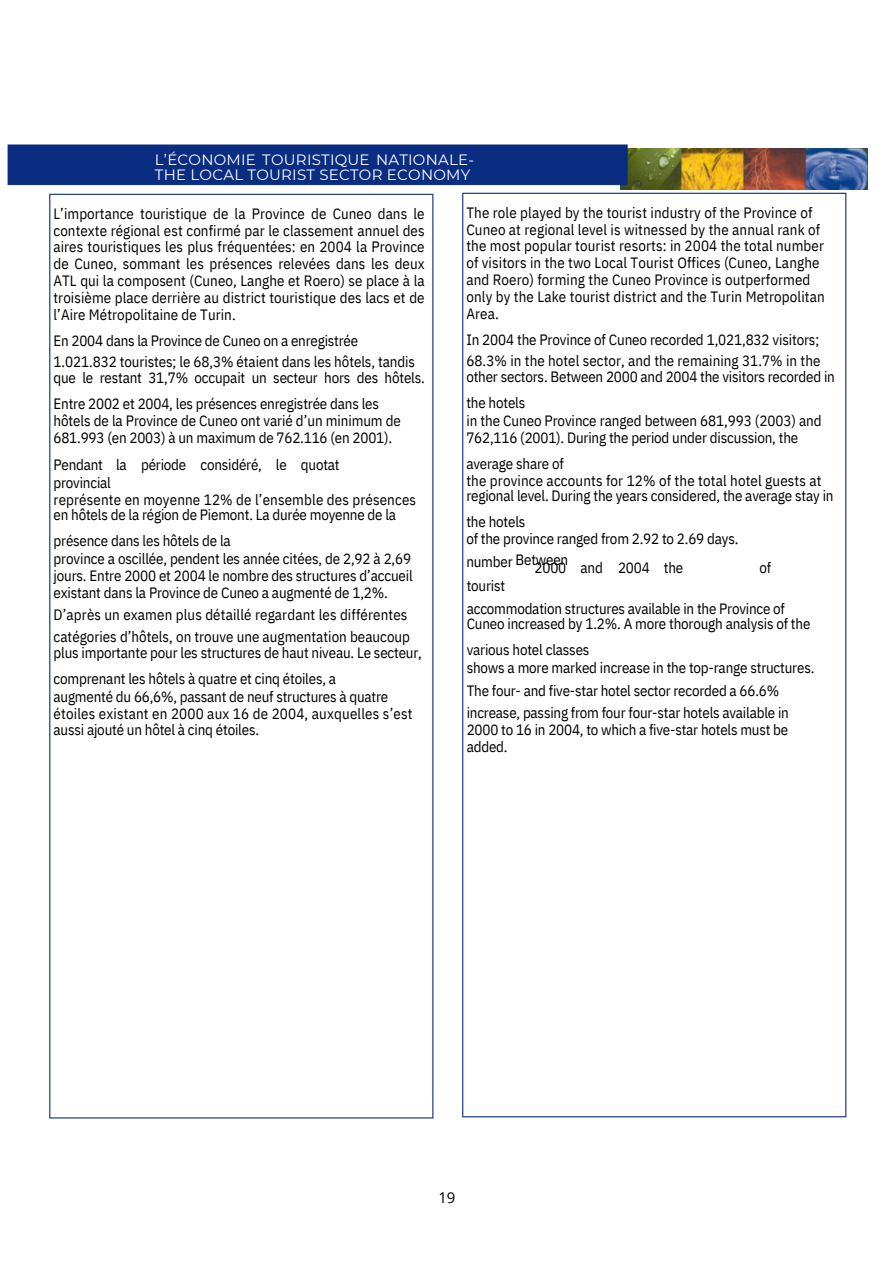
<style>
.page{position:relative;width:893px;height:1264px;background:#fff}
.page>*{position:absolute;margin:0;border:0;box-sizing:border-box;transform-origin:0 0}
.t1{font:15px/25.8px "IBM Plex Sans Cond";letter-spacing:-.01em;color:#000}
.t2{font:15px/16.8px "IBM Plex Sans Cond";letter-spacing:.01em;color:#000}
.t3{font:15px/14.7px "Montserrat";letter-spacing:.015em;color:#fff}
.t4{font:15px "Open Sans";color:#000}
</style>
<div class="page">
<img style="left:853px;top:149px;width:14px;height:40px">
<img style="left:7px;top:144px;width:846px;height:975px">
<p class="t3" style="left:155px;top:153px;width:321px">L’ÉCONOMIE TOURISTIQUE NATIONALE-<br>THE LOCAL TOURIST SECTOR ECONOMY</p>
<p class="t1" style="left:53px;top:205px;width:372px;line-height:16.8px;text-align:justify">L’importance touristique de la Province de Cuneo dans le contexte régional est confirmé par le classement annuel des aires touristiques les plus fréquentées: en 2004 la Province de Cuneo, sommant les présences relevées dans les deux ATL qui la composent (Cuneo, Langhe et Roero) se place à la troisième place derrière au district touristique des lacs et de l’Aire Métropolitaine de Turin.</p>
<p class="t1" style="left:53px;top:327px;width:306px">En 2004 dans la Province de Cuneo on a enregistrée</p>
<p class="t1" style="left:53px;top:349px;width:363px">1.021.832 touristes; le 68,3% étaient dans les hôtels, tandis</p>
<p class="t1" style="left:53px;top:364px;width:373px">que le restant 31,7% occupait un secteur hors des hôtels.<br>Entre 2002 et 2004, les présences enregistrée dans les</p>
<p class="t1" style="left:53px;top:407px;width:349px">hôtels de la Province de Cuneo ont varié d’un minimum de</p>
<p class="t1" style="left:53px;top:424px;width:340px">681.993 (en 2003) à un maximum de 762.116 (en 2001).</p>
<p class="t1" style="left:53px;top:451px;width:51px">Pendant</p>
<p class="t1" style="left:116px;top:451px;width:12px">la</p>
<p class="t1" style="left:141px;top:451px;width:47px">période</p>
<p class="t1" style="left:200px;top:451px;width:63px">considéré,</p>
<p class="t1" style="left:276px;top:451px;width:12px">le</p>
<p class="t1" style="left:301px;top:451px;width:40px">quotat</p>
<p class="t1" style="left:54px;top:469px;width:59px">provincial</p>
<p class="t2" style="left:54px;top:490px;width:364px">représente en moyenne 12% de l’ensemble des présences</p>
<p class="t1" style="left:54px;top:502px;width:344px">en hôtels de la région de Piemont. La durée moyenne de la présence dans les hôtels de la</p>
<p class="t1" style="left:54px;top:546px;width:359px">province a oscillée, pendent les année citées, de 2,92 à 2,69</p>
<p class="t1" style="left:54px;top:562px;width:360px">jours. Entre 2000 et 2004 le nombre des structures d’accueil</p>
<p class="t1" style="left:54px;top:579px;width:336px">existant dans la Province de Cuneo a augmenté de 1,2%.</p>
<p class="t2" style="left:54px;top:605px;width:355px">D’après un examen plus détaillé regardant les différentes</p>
<p class="t1" style="left:54px;top:623px;width:358px">catégories d’hôtels, on trouve une augmentation beaucoup</p>
<p class="t1" style="left:54px;top:639px;width:370px">plus importante pour les structures de haut niveau. Le secteur, comprenant les hôtels à quatre et cinq étoiles, a</p>
<p class="t1" style="left:54px;top:683px;width:336px">augmenté du 66,6%, passant de neuf structures à quatre</p>
<p class="t2" style="left:54px;top:704px;width:360px">étoiles existant en 2000 aux 16 de 2004, auxquelles s’est</p>
<p class="t1" style="left:54px;top:717px;width:207px">aussi ajouté un hôtel à cinq étoiles.</p>
<p class="t2" style="left:466px;top:204px;width:360px">The role played by the tourist industry of the Province of Cuneo at regional level is witnessed by the annual rank of the most popular tourist resorts: in 2004 the total number of visitors in the two Local Tourist Offices (Cuneo, Langhe and Roero) forming the Cuneo Province is outperformed only by the Lake tourist district and the Turin Metropolitan Area.</p>
<p class="t1" style="left:466px;top:326px;width:354px">In 2004 the Province of Cuneo recorded 1,021,832 visitors;</p>
<p class="t1" style="left:466px;top:348px;width:355px">68.3% in the hotel sector, and the remaining 31.7% in the</p>
<p class="t1" style="left:466px;top:363px;width:370px">other sectors. Between 2000 and 2004 the visitors recorded in the hotels</p>
<p class="t1" style="left:466px;top:407px;width:356px">in the Cuneo Province ranged between 681,993 (2003) and</p>
<p class="t1" style="left:466px;top:424px;width:333px">762,116 (2001). During the period under discussion, the average share of</p>
<p class="t2" style="left:466px;top:471px;width:357px">the province accounts for 12% of the total hotel guests at</p>
<p class="t1" style="left:466px;top:483px;width:368px">regional level. During the years considered, the average stay in the hotels</p>
<p class="t1" style="left:466px;top:525px;width:273px">of the province ranged from 2.92 to 2.69 days.</p>
<p class="t1" style="left:466px;top:548px;width:48px">number</p>
<p class="t1" style="left:515px;top:546px;width:54px">Between</p>
<p class="t1" style="left:534px;top:555px;width:33px">2000</p>
<p class="t1" style="left:580px;top:555px;width:24px">and</p>
<p class="t1" style="left:618px;top:555px;width:33px">2004</p>
<p class="t1" style="left:663px;top:555px;width:21px">the</p>
<p class="t1" style="left:759px;top:555px;width:13px">of</p>
<p class="t1" style="left:466px;top:572px;width:40px">tourist</p>
<p class="t1" style="left:466px;top:595px;width:320px">accommodation structures available in the Province of</p>
<p class="t1" style="left:466px;top:611px;width:345px">Cuneo increased by 1.2%. A more thorough analysis of the various hotel classes</p>
<p class="t1" style="left:466px;top:654px;width:349px">shows a more marked increase in the top-range structures.</p>
<p class="t1" style="left:466px;top:677px;width:314px">The four- and five-star hotel sector recorded a 66.6%</p>
<p class="t1" style="left:466px;top:699px;width:323px">increase, passing from four four-star hotels available in</p>
<p class="t1" style="left:466px;top:716px;width:323px">2000 to 16 in 2004, to which a five-star hotels must be</p>
<p class="t1" style="left:466px;top:733px;width:42px">added.</p>
<p class="t4" style="left:438px;top:1187px;width:18px">19</p>
</div>
